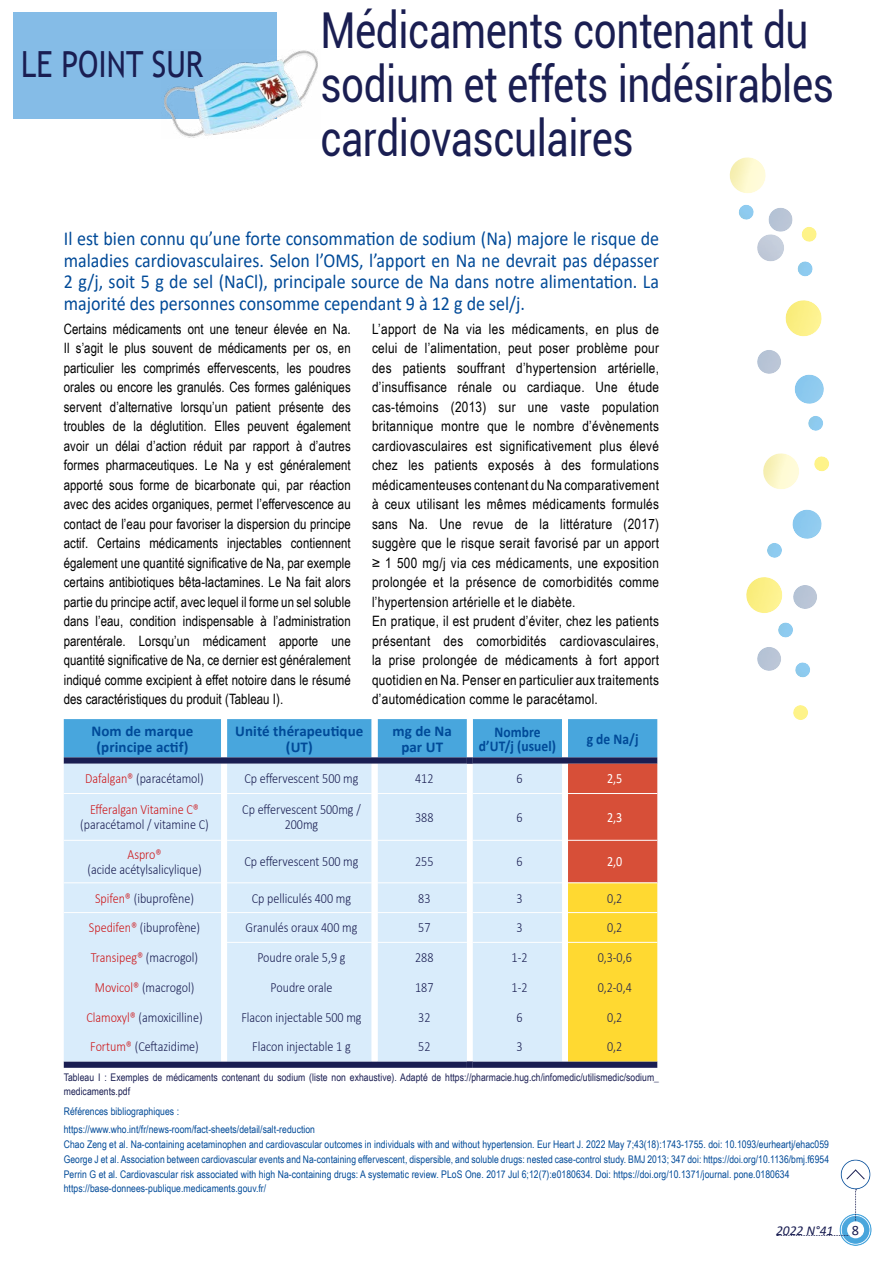
<style>
.page{position:relative;width:893px;height:1263px;background:#fff}
.page>*{position:absolute;margin:0;border:0;box-sizing:border-box;transform-origin:0 0}
.t1{font:49.5px/54px "Roboto";letter-spacing:-.01em;color:#1a1e52;scale:.82 1}
.t2{font:36px "Trebuchet MS";color:#1a1e52;scale:.83 1}
.t3{font:19.8px/21.6px "Calibri";color:#004a98;text-align:justify;scale:.91 1}
.t4{font:700 15px/16.5px "Calibri";letter-spacing:.005em;color:#004a98;text-align:center}
.t5{font:700 15px/13.5px "Calibri";letter-spacing:.005em;color:#004a98;text-align:center;scale:.9 1}
.t6{font:14.25px/19.5px "Arial Narrow";letter-spacing:.02em;color:#000;text-align:justify}
.t7{font:14.25px "Calibri";color:#1a1e52}
.t8{font:300 14.1px/15.3px "Calibri";color:#1a1e52;text-align:center;scale:.86 1}
.t9{font:300 14.1px "Calibri";color:#cd171a;scale:.86 1}
.t10{font:14.1px "Calibri";color:#fff;scale:.86 1}
.t11{font:italic 13.5px "Calibri";color:#1a1e52}
.t12{font:10.5px/14.7px "Arial Narrow";letter-spacing:.005em;color:#004a98}
.t13{font:10.5px/13.5px "Arial Narrow";letter-spacing:.005em;color:#1a1e52}
.s1{color:#cd171a}
.s2{color:#1a1e52}
</style>
<div class="page">
<svg style="left:729px;top:157px;width:100px;height:563px"></svg>
<div style="left:826px;top:1204px;width:56px;height:42px;background:#fff;opacity:.75"></div>
<div style="left:867px;top:1239px;width:15px;height:7px;background:#fff"></div>
<svg style="left:855px;top:1190px;width:2px;height:31px"></svg>
<svg style="left:846px;top:1169px;width:19px;height:11px"></svg>
<svg style="left:777px;top:1235px;width:72px;height:1px"></svg>
<div style="left:847px;top:1221px;width:17px;height:17px;background:#fff;border-radius:50%"></div>
<svg style="left:64px;top:719px;width:593px;height:349px;background:#c7d5d9"></svg>
<hr style="left:378px;top:942px;width:89px;height:1px;background:#fff">
<hr style="left:473px;top:942px;width:89px;height:1px;background:#fff">
<hr style="left:568px;top:942px;width:89px;height:1px;background:#fff">
<div style="left:13px;top:13px;width:263px;height:106px;background:#85bce7"></div>
<img style="left:164px;top:50px;width:154px;height:88px">
<h2 class="t2" style="left:21px;top:42px;width:221px">LE POINT SUR</h2>
<h1 class="t1" style="left:320px;top:2px;width:628px">Médicaments contenant du sodium et effets indésirables cardiovasculaires</h1>
<p class="t3" style="left:64px;top:227px;width:656px">Il est bien connu qu’une forte consommation de sodium (Na) majore le risque de maladies cardiovasculaires. Selon l’OMS, l’apport en Na ne devrait pas dépasser 2 g/j, soit 5 g de sel (NaCl), principale source de Na dans notre alimentation. La majorité des personnes consomme cependant 9 à 12 g de sel/j.</p>
<p class="t6" style="left:64px;top:318px;width:289px">Certains médicaments ont une teneur élevée en Na.<br>Il s’agit le plus souvent de médicaments per os, en particulier les comprimés effervescents, les poudres orales ou encore les granulés. Ces formes galéniques servent d’alternative lorsqu’un patient présente des troubles de la déglutition. Elles peuvent également avoir un délai d’action réduit par rapport à d’autres formes pharmaceutiques. Le Na y est généralement apporté sous forme de bicarbonate qui, par réaction avec des acides organiques, permet l’effervescence au contact de l’eau pour favoriser la dispersion du principe actif. Certains médicaments injectables contiennent également une quantité significative de Na, par exemple certains antibiotiques bêta-lactamines. Le Na fait alors partie du principe actif, avec lequel il forme un sel soluble dans l’eau, condition indispensable à l’administration parentérale. Lorsqu’un médicament apporte une quantité significative de Na, ce dernier est généralement indiqué comme excipient à effet notoire dans le résumé des caractéristiques du produit (Tableau I).</p>
<p class="t6" style="left:372px;top:318px;width:289px;text-align:left">L’apport de Na via les médicaments, en plus de celui de l’alimentation, peut poser problème pour des patients souffrant d’hypertension artérielle, d’insuffisance rénale ou cardiaque. Une étude cas-témoins (2013) sur une vaste population britannique montre que le nombre d’évènements cardiovasculaires est significativement plus élevé chez les patients exposés à des formulations médicamenteuses contenant du Na comparativement à ceux utilisant les mêmes médicaments formulés sans Na. Une revue de la littérature (2017) suggère que le risque serait favorisé par un apport ≥ 1 500 mg/j via ces médicaments, une exposition prolongée et la présence de comorbidités comme l’hypertension artérielle et le diabète.<br>En pratique, il est prudent d’éviter, chez les patients présentant des comorbidités cardiovasculaires, la prise prolongée de médicaments à fort apport quotidien en Na. Penser en particulier aux traitements d’automédication comme le paracétamol.</p>
<p class="t4" style="left:92px;top:722px;width:103px">Nom de marque (principe actif)</p>
<p class="t4" style="left:235px;top:722px;width:130px">Unité thérapeutique (UT)</p>
<p class="t4" style="left:392px;top:722px;width:61px">mg de Na par UT</p>
<p class="t5" style="left:479px;top:725px;width:87px">Nombre d’UT/j (usuel)</p>
<p class="t5" style="left:587px;top:732px;width:59px">g de Na/j</p>
<p class="t8" style="left:85px;top:771px;width:139px"><span class="s1">Dafalgan®</span> (paracétamol)</p>
<p class="t8" style="left:244px;top:771px;width:134px">Cp effervescent 500 mg</p>
<p class="t8" style="left:415px;top:771px;width:23px">412</p>
<p class="t8" style="left:516px;top:771px;width:9px">6</p>
<p class="t10" style="left:607px;top:769px;width:19px">2,5</p>
<p class="t9" style="left:90px;top:801px;width:128px">Efferalgan Vitamine C®</p>
<p class="t8" style="left:80px;top:817px;width:151px">(paracétamol / vitamine C)</p>
<p class="t8" style="left:242px;top:801px;width:139px">Cp effervescent 500mg /<br>200mg</p>
<p class="t8" style="left:415px;top:809px;width:23px">388</p>
<p class="t8" style="left:516px;top:809px;width:9px">6</p>
<p class="t10" style="left:607px;top:807px;width:19px">2,3</p>
<p class="t9" style="left:128px;top:845px;width:41px">Aspro®</p>
<p class="t8" style="left:88px;top:861px;width:134px">(acide acétylsalicylique)</p>
<p class="t8" style="left:244px;top:854px;width:134px">Cp effervescent 500 mg</p>
<p class="t8" style="left:415px;top:854px;width:23px">255</p>
<p class="t8" style="left:516px;top:854px;width:9px">6</p>
<p class="t10" style="left:607px;top:852px;width:19px">2,0</p>
<p class="t8" style="left:95px;top:890px;width:117px"><span class="s1">Spifen®</span> (ibuprofène)</p>
<p class="t8" style="left:252px;top:890px;width:117px">Cp pelliculés 400 mg</p>
<p class="t8" style="left:418px;top:890px;width:16px">83</p>
<p class="t8" style="left:516px;top:890px;width:9px">3</p>
<p class="t8" style="left:607px;top:890px;width:19px">0,2</p>
<p class="t8" style="left:89px;top:920px;width:131px"><span class="s1">Spedifen®</span> (ibuprofène)</p>
<p class="t8" style="left:246px;top:920px;width:132px">Granulés oraux 400 mg</p>
<p class="t8" style="left:418px;top:920px;width:16px">57</p>
<p class="t8" style="left:516px;top:920px;width:9px">3</p>
<p class="t8" style="left:607px;top:920px;width:19px">0,2</p>
<p class="t9" style="left:91px;top:948px;width:126px">Transipeg® <span class="s2">(macrogol)</span></p>
<p class="t8" style="left:257px;top:950px;width:104px">Poudre orale 5,9 g</p>
<p class="t8" style="left:415px;top:950px;width:23px">288</p>
<p class="t8" style="left:512px;top:950px;width:20px">1-2</p>
<p class="t8" style="left:598px;top:950px;width:41px">0,3-0,6</p>
<p class="t8" style="left:95px;top:979px;width:117px"><span class="s1">Movicol®</span> (macrogol)</p>
<p class="t8" style="left:271px;top:979px;width:73px">Poudre orale</p>
<p class="t8" style="left:415px;top:979px;width:23px">187</p>
<p class="t8" style="left:512px;top:979px;width:20px">1-2</p>
<p class="t8" style="left:598px;top:979px;width:41px">0,2-0,4</p>
<p class="t8" style="left:86px;top:1009px;width:137px"><span class="s1">Clamoxyl®</span> (amoxicilline)</p>
<p class="t8" style="left:241px;top:1009px;width:141px">Flacon injectable 500 mg</p>
<p class="t8" style="left:418px;top:1009px;width:16px">32</p>
<p class="t8" style="left:516px;top:1009px;width:9px">6</p>
<p class="t8" style="left:607px;top:1009px;width:19px">0,2</p>
<p class="t8" style="left:90px;top:1039px;width:128px"><span class="s1">Fortum®</span> (Ceftazidime)</p>
<p class="t8" style="left:252px;top:1039px;width:116px">Flacon injectable 1 g</p>
<p class="t8" style="left:418px;top:1039px;width:16px">52</p>
<p class="t8" style="left:516px;top:1039px;width:9px">3</p>
<p class="t8" style="left:607px;top:1039px;width:19px">0,2</p>
<p class="t13" style="left:64px;top:1070px;width:597px">Tableau I : Exemples de médicaments contenant du sodium (liste non exhaustive). Adapté de https://pharmacie.hug.ch/infomedic/utilismedic/sodium_ medicaments.pdf</p>
<p class="t12" style="left:64px;top:1102px;width:253px;line-height:17.7px">Références bibliographiques : https://www.who.int/fr/news-room/fact-sheets/detail/salt-reduction</p>
<p class="t12" style="left:64px;top:1136px;width:767px">Chao Zeng et al. Na-containing acetaminophen and cardiovascular outcomes in individuals with and without hypertension. Eur Heart J. 2022 May 7;43(18):1743-1755. doi: 10.1093/eurheartj/ehac059<br>George J et al. Association between cardiovascular events and Na-containing effervescent, dispersible, and soluble drugs: nested case-control study. BMJ 2013; 347 doi: https://doi.org/10.1136/bmj.f6954<br>Perrin G et al. Cardiovascular risk associated with high Na-containing drugs: A systematic review. PLoS One. 2017 Jul 6;12(7):e0180634. Doi: https://doi.org/10.1371/journal. pone.0180634 https://base-donnees-publique.medicaments.gouv.fr/</p>
<p class="t11" style="left:776px;top:1221px;width:59px">2022 N°41</p>
<p class="t7" style="left:852px;top:1220px;width:9px">8</p>
</div>
